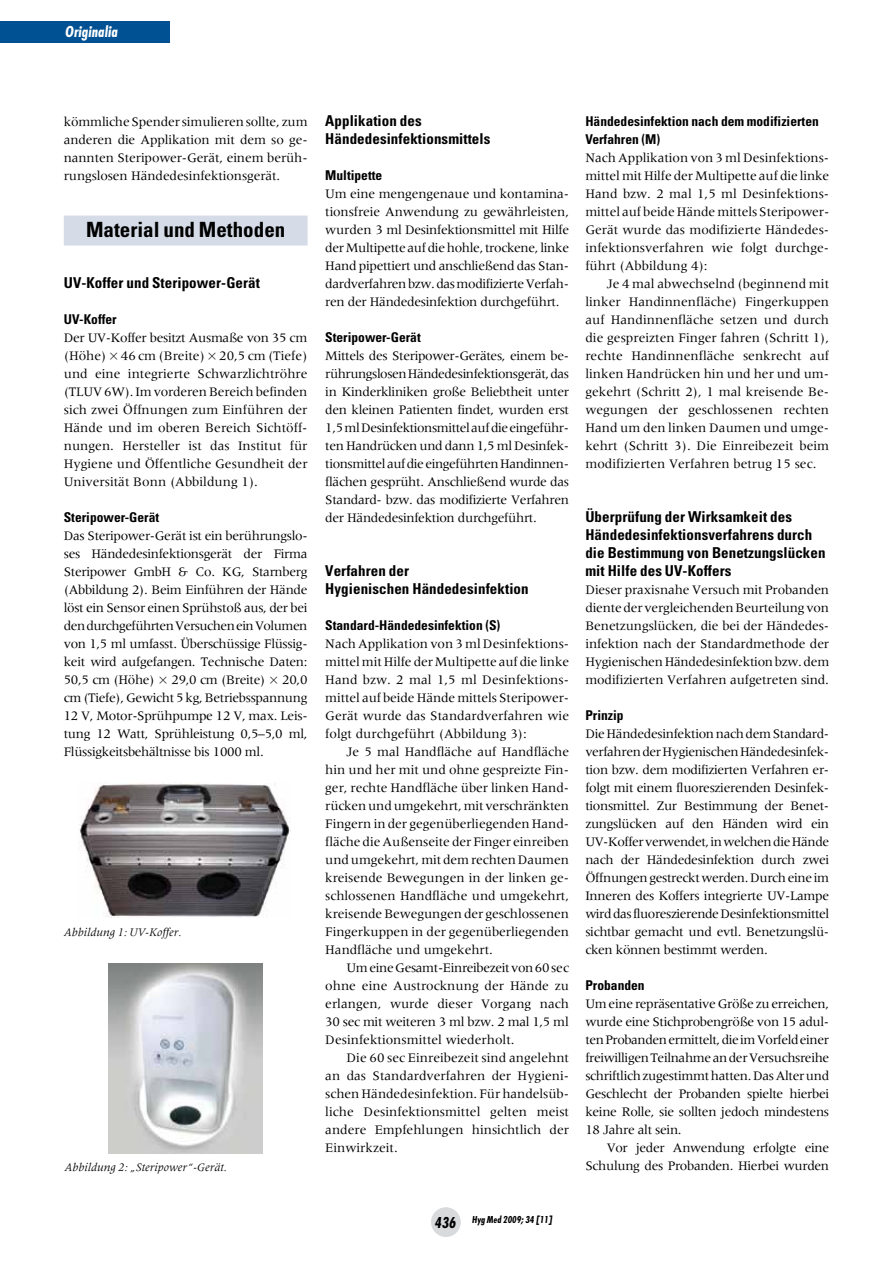
<style>
.page{position:relative;width:893px;height:1263px;background:#fff}
.page>*{position:absolute;margin:0;border:0;box-sizing:border-box;transform-origin:0 0}
.t1{font:700 condensed 21px "Univers";color:#000}
.t2{font:italic 700 condensed 16.5px "Futura T";color:#fff}
.t3{font:700 condensed 15px/18px "Univers";letter-spacing:.005em;color:#000}
.t4{font:13.5px/18px "Meridien";letter-spacing:-.01em;color:#000;text-align:justify}
.t5{font:700 condensed 13.5px/18px "Univers";color:#000}
.t6{font:italic 12px "Meridien";color:#000}
.t7{font:italic 700 condensed 10.5px "Futura T";color:#000}
.s1{font-family:"Universal Greekwith Math Pi";font-size:12px}
.s2{font-size:16.5px}
</style>
<div class="page">
<div style="left:0;top:21px;width:170px;height:22px;background:#005193"></div>
<div style="left:431px;top:1207px;width:30px;height:30px;background:#d9dadb;border-radius:50%"></div>
<div style="left:64px;top:216px;width:244px;height:30px;background:#d5dce7"></div>
<img style="left:79px;top:783px;width:212px;height:135px">
<img style="left:108px;top:964px;width:154px;height:189px">
<p class="t2" style="left:65px;top:22px;width:54px">Originalia</p>
<p class="t4" style="left:64px;top:113px;width:245px">kömmliche Spender simulieren sollte, zum anderen die Applikation mit dem so ge&shy;nannten Steripower-Gerät, einem berüh&shy;rungslosen Händedesinfektionsgerät.</p>
<h1 class="t1" style="left:86px;top:217px;width:201px">Material und Methoden</h1>
<p class="t3" style="left:64px;top:274px;width:198px">UV-Koffer und Steripower-Gerät</p>
<p class="t5" style="left:64px;top:310px;width:55px">UV-Koffer</p>
<p class="t4" style="left:64px;top:329px;width:245px">Der UV-Koffer besitzt Ausmaße von 35 cm (Höhe) <span class="s1">3</span> 46 cm (Breite) <span class="s1">3</span> 20,5 cm (Tiefe) und eine integrierte Schwarzlichtröhre (TLUV 6W). Im vorderen Bereich befinden sich zwei Öffnungen zum Einführen der Hände und im oberen Bereich Sichtöff&shy;nungen. Hersteller ist das Institut für Hygiene und Öffentliche Gesundheit der Universität Bonn (Abbildung 1).</p>
<p class="t5" style="left:64px;top:508px;width:97px">Steripower-Gerät</p>
<p class="t4" style="left:64px;top:527px;width:245px">Das Steripower-Gerät ist ein berührungslo&shy;ses Händedesinfektionsgerät der Firma Steripower GmbH &amp; Co. KG, Starnberg (Abbildung 2). Beim Einführen der Hände löst ein Sensor einen Sprühstoß aus, der bei den durchgeführten Versuchen ein Volumen von 1,5 ml umfasst. Überschüssige Flüssig&shy;keit wird aufgefangen. Technische Daten:<br>50,5 cm (Höhe) <span class="s1">3</span> 29,0 cm (Breite) <span class="s1">3</span> 20,0 cm (Tiefe), Gewicht 5 kg, Betriebsspannung 12 V, Motor-Sprühpumpe 12 V, max. Leis&shy;tung 12 Watt, Sprühleistung 0,5–5,0 ml, Flüssigkeitsbehältnisse bis 1000 ml.</p>
<p class="t6" style="left:64px;top:926px;width:119px">Abbildung 1: UV-Koffer.</p>
<p class="t6" style="left:64px;top:1161px;width:164px">Abbildung 2: „Steripower“-Gerät.</p>
<p class="t3" style="left:325px;top:112px;width:167px">Applikation des<br>Händedesinfektionsmittels</p>
<p class="t5" style="left:325px;top:166px;width:59px">Multipette</p>
<p class="t4" style="left:325px;top:185px;width:245px">Um eine mengengenaue und kontamina&shy;tionsfreie Anwendung zu gewährleisten, wurden 3 ml Desinfektionsmittel mit Hilfe der Multipette auf die hohle, trockene, linke Hand pipettiert und anschließend das Stan&shy;dardverfahren bzw. das modifizierte Verfah&shy;ren der Händedesinfektion durchgeführt.</p>
<p class="t5" style="left:325px;top:328px;width:97px">Steripower-Gerät</p>
<p class="t4" style="left:325px;top:347px;width:245px">Mittels des Steripower-Gerätes, einem be&shy;rührungslosen Händedesinfektionsgerät, das in Kinderkliniken große Beliebtheit unter den kleinen Patienten findet, wurden erst 1,5 ml Desinfektionsmittel auf die eingeführ&shy;ten Handrücken und dann 1,5 ml Desinfek&shy;tionsmittel auf die eingeführten Handinnen&shy;flächen gesprüht. Anschließend wurde das Standard- bzw. das modifizierte Verfahren der Händedesinfektion durchgeführt.</p>
<p class="t3" style="left:325px;top:562px;width:205px">Verfahren der<br>Hygienischen Händedesinfektion</p>
<p class="t5" style="left:325px;top:616px;width:177px">Standard-Händedesinfektion (S)</p>
<p class="t4" style="left:325px;top:635px;width:245px">Nach Applikation von 3 ml Desinfektions&shy;mittel mit Hilfe der Multipette auf die linke Hand bzw. 2 mal 1,5 ml Desinfektions&shy;mittel auf beide Hände mittels Steripower-Gerät wurde das Standardverfahren wie folgt durchgeführt (Abbildung 3):</p>
<p class="t4" style="left:325px;top:743px;width:245px;text-indent:21px">Je 5 mal Handfläche auf Handfläche hin und her mit und ohne gespreizte Fin&shy;ger, rechte Handfläche über linken Hand&shy;rücken und umgekehrt, mit verschränkten Fingern in der gegenüberliegenden Hand&shy;fläche die Außenseite der Finger einreiben und umgekehrt, mit dem rechten Daumen kreisende Bewegungen in der linken ge&shy;schlossenen Handfläche und umgekehrt, kreisende Bewegungen der geschlossenen Fingerkuppen in der gegenüberliegenden Handfläche und umgekehrt.</p>
<p class="t4" style="left:325px;top:959px;width:245px;text-indent:21px">Um eine Gesamt-Einreibezeit von 60 sec ohne eine Austrocknung der Hände zu erlangen, wurde dieser Vorgang nach 30 sec mit weiteren 3 ml bzw. 2 mal 1,5 ml Desinfektionsmittel wiederholt.</p>
<p class="t4" style="left:325px;top:1049px;width:245px;text-indent:21px">Die 60 sec Einreibezeit sind angelehnt an das Standardverfahren der Hygieni&shy;schen Händedesinfektion. Für handelsüb&shy;liche Desinfektionsmittel gelten meist andere Empfehlungen hinsichtlich der Einwirkzeit.</p>
<p class="t5" style="left:585px;top:112px;width:235px">Händedesinfektion nach dem modifizierten<br>Verfahren (M)</p>
<p class="t4" style="left:585px;top:148px;width:245px">Nach Applikation von 3 ml Desinfektions&shy;mittel mit Hilfe der Multipette auf die linke Hand bzw. 2 mal 1,5 ml Desinfektions&shy;mittel auf beide Hände mittels Steripower-Gerät wurde das modifizierte Händedes&shy;infektionsverfahren wie folgt durchge&shy;führt (Abbildung 4):</p>
<p class="t4" style="left:585px;top:274px;width:245px;text-indent:21px">Je 4 mal abwechselnd (beginnend mit linker Handinnenfläche) Fingerkuppen auf Handinnenfläche setzen und durch die gespreizten Finger fahren (Schritt 1), rechte Handinnenfläche senkrecht auf linken Handrücken hin und her und um&shy;gekehrt (Schritt 2), 1 mal kreisende Be&shy;wegungen der geschlossenen rechten Hand um den linken Daumen und umge&shy;kehrt (Schritt 3). Die Einreibezeit beim modifizierten Verfahren betrug 15 sec.</p>
<p class="t3" style="left:585px;top:508px;width:242px">Überprüfung der Wirksamkeit des Händedesinfektionsverfahrens durch die Bestimmung von Benetzungslücken mit Hilfe des UV-Koffers</p>
<p class="t4" style="left:585px;top:581px;width:245px">Dieser praxisnahe Versuch mit Probanden diente der vergleichenden Beurteilung von Benetzungslücken, die bei der Händedes&shy;infektion nach der Standardmethode der Hygienischen Händedesinfektion bzw. dem modifizierten Verfahren aufgetreten sind.</p>
<p class="t5" style="left:585px;top:706px;width:40px">Prinzip</p>
<p class="t4" style="left:585px;top:725px;width:245px">Die Händedesinfektion nach dem Standard&shy;verfahren der Hygienischen Händedesinfek&shy;tion bzw. dem modifizierten Verfahren er&shy;folgt mit einem fluoreszierenden Desinfek&shy;tionsmittel. Zur Bestimmung der Benet&shy;zungslücken auf den Händen wird ein UV-Koffer verwendet, in welchen die Hände nach der Händedesinfektion durch zwei Öffnungen gestreckt werden. Durch eine im Inneren des Koffers integrierte UV-Lampe wird das fluoreszierende Desinfektionsmittel sichtbar gemacht und evtl. Benetzungslü&shy;cken können bestimmt werden.</p>
<p class="t5" style="left:585px;top:976px;width:61px">Probanden</p>
<p class="t4" style="left:585px;top:995px;width:245px">Um eine repräsentative Größe zu erreichen, wurde eine Stichprobengröße von 15 adul&shy;ten Probanden ermittelt, die im Vorfeld einer freiwilligen Teilnahme an der Versuchsreihe schriftlich zugestimmt hatten. Das Alter und Geschlecht der Probanden spielte hierbei keine Rolle, sie sollten jedoch mindestens 18 Jahre alt sein.</p>
<p class="t4" style="left:585px;top:1139px;width:245px;text-align:right">Vor jeder Anwendung erfolgte eine<br>Schulung des Probanden. Hierbei wurden</p>
<p class="t7" style="left:435px;top:1213px;width:119px"><span class="s2">436</span> Hyg Med 2009; 34 [11]</p>
</div>
